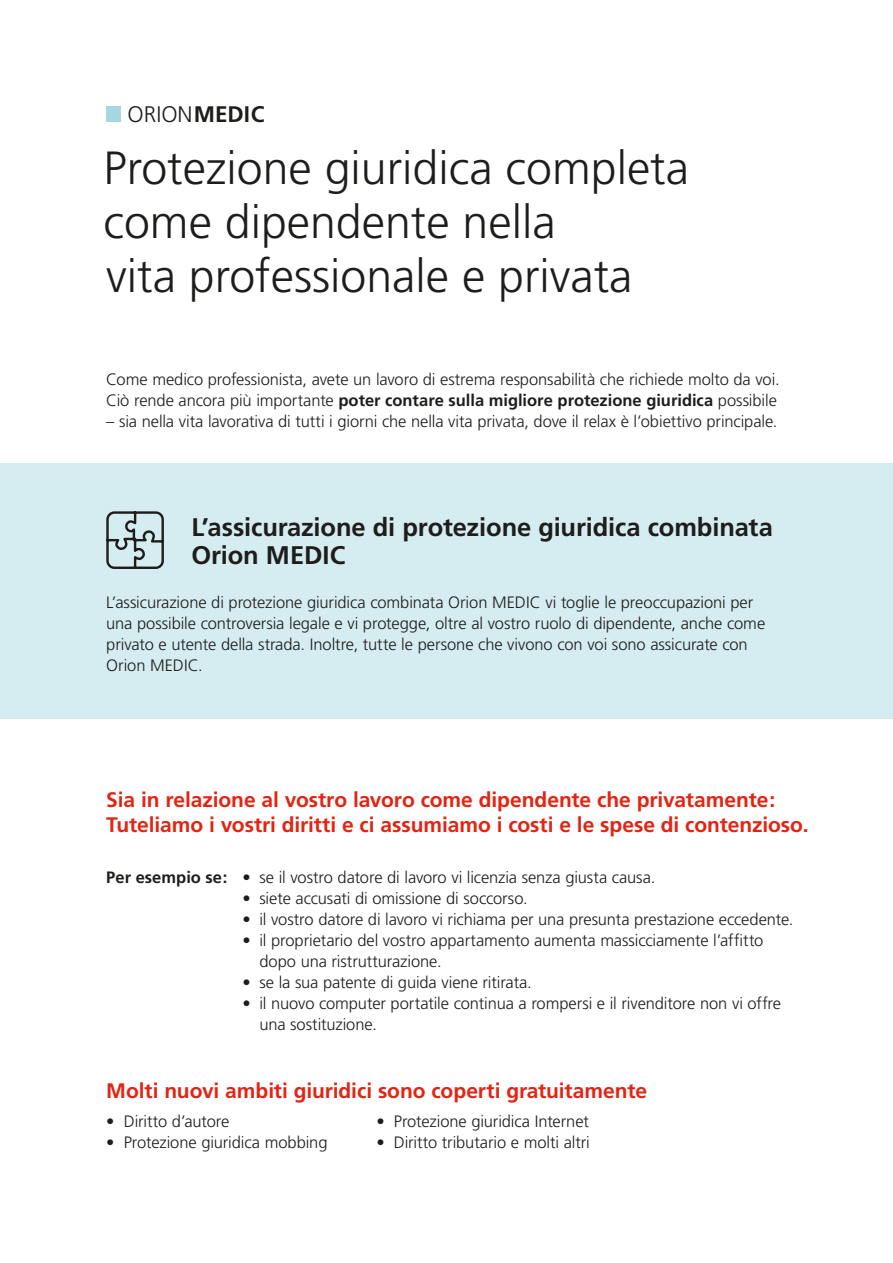
<style>
.page{position:relative;width:893px;height:1263px;background:#fff}
.page>*{position:absolute;margin:0;border:0;box-sizing:border-box;transform-origin:0 0}
.t1{font:300 46.5px/54px "Frutiger";color:#1d1d1b}
.t2{font:700 25.5px/28.5px "Frutiger";letter-spacing:-.005em;color:#1d1d1b}
.t3{font:300 22.5px "Frutiger";color:#1d1d1b}
.t4{font:700 21px/25.5px "Frutiger";letter-spacing:-.005em;color:#e42413}
.t5{font:300 16.5px/21px "Frutiger";letter-spacing:-.005em;color:#1d1d1b}
.s1{font-weight:700}
</style>
<div class="page">
<div style="left:0;top:463px;width:893px;height:256px;background:#d5ecf0"></div>
<div style="left:106px;top:107px;width:15px;height:15px;background:#a4d8de"></div>
<svg style="left:106px;top:511px;width:58px;height:58px"></svg>
<h3 class="t3" style="left:128px;top:102px;width:139px">ORION<span class="s1">MEDIC</span></h3>
<h1 class="t1" style="left:103px;top:141px;width:587px">Protezione giuridica completa come dipendente nella<br>vita professionale e privata</h1>
<p class="t5" style="left:106px;top:369px;width:675px">Come medico professionista, avete un lavoro di estrema responsabilità che richiede molto da voi.<br>Ciò rende ancora più importante <span class="s1">poter contare sulla migliore protezione giuridica</span> possibile</p>
<p class="t5" style="left:106px;top:411px;width:673px">– sia nella vita lavorativa di tutti i giorni che nella vita privata, dove il relax è l’obiettivo principale.</p>
<h2 class="t2" style="left:191px;top:513px;width:583px">L’assicurazione di protezione giuridica combinata<br>Orion MEDIC</h2>
<p class="t5" style="left:106px;top:592px;width:660px">L’assicurazione di protezione giuridica combinata Orion MEDIC vi toglie le preoccupazioni per una possibile controversia legale e vi protegge, oltre al vostro ruolo di dipendente, anche come privato e utente della strada. Inoltre, tutte le persone che vivono con voi sono assicurate con Orion MEDIC.</p>
<p class="t4" style="left:106px;top:787px;width:704px">Sia in relazione al vostro lavoro come dipendente che privatamente:<br>Tuteliamo i vostri diritti e ci assumiamo i costi e le spese di contenzioso.</p>
<p class="t5" style="left:106px;top:867px;width:551px"><span class="s1">Per esempio se:</span> • se il vostro datore di lavoro vi licenzia senza giusta causa.</p>
<p class="t5" style="left:242px;top:888px;width:287px">• siete accusati di omissione di soccorso.</p>
<p class="t5" style="left:242px;top:909px;width:553px">• il vostro datore di lavoro vi richiama per una presunta prestazione eccedente.</p>
<p class="t5" style="left:259px;top:930px;width:505px;text-indent:-17px">• il proprietario del vostro appartamento aumenta massicciamente l’affitto dopo una ristrutturazione.</p>
<p class="t5" style="left:242px;top:972px;width:291px">• se la sua patente di guida viene ritirata.</p>
<p class="t5" style="left:259px;top:993px;width:523px;text-indent:-17px">• il nuovo computer portatile continua a rompersi e il rivenditore non vi offre una sostituzione.</p>
<p class="t4" style="left:106px;top:1078px;width:542px">Molti nuovi ambiti giuridici sono coperti gratuitamente</p>
<p class="t5" style="left:106px;top:1111px;width:125px">• Diritto d’autore</p>
<p class="t5" style="left:376px;top:1111px;width:214px">• Protezione giuridica Internet</p>
<p class="t5" style="left:106px;top:1132px;width:223px">• Protezione giuridica mobbing</p>
<p class="t5" style="left:376px;top:1132px;width:215px">• Diritto tributario e molti altri</p>
</div>
